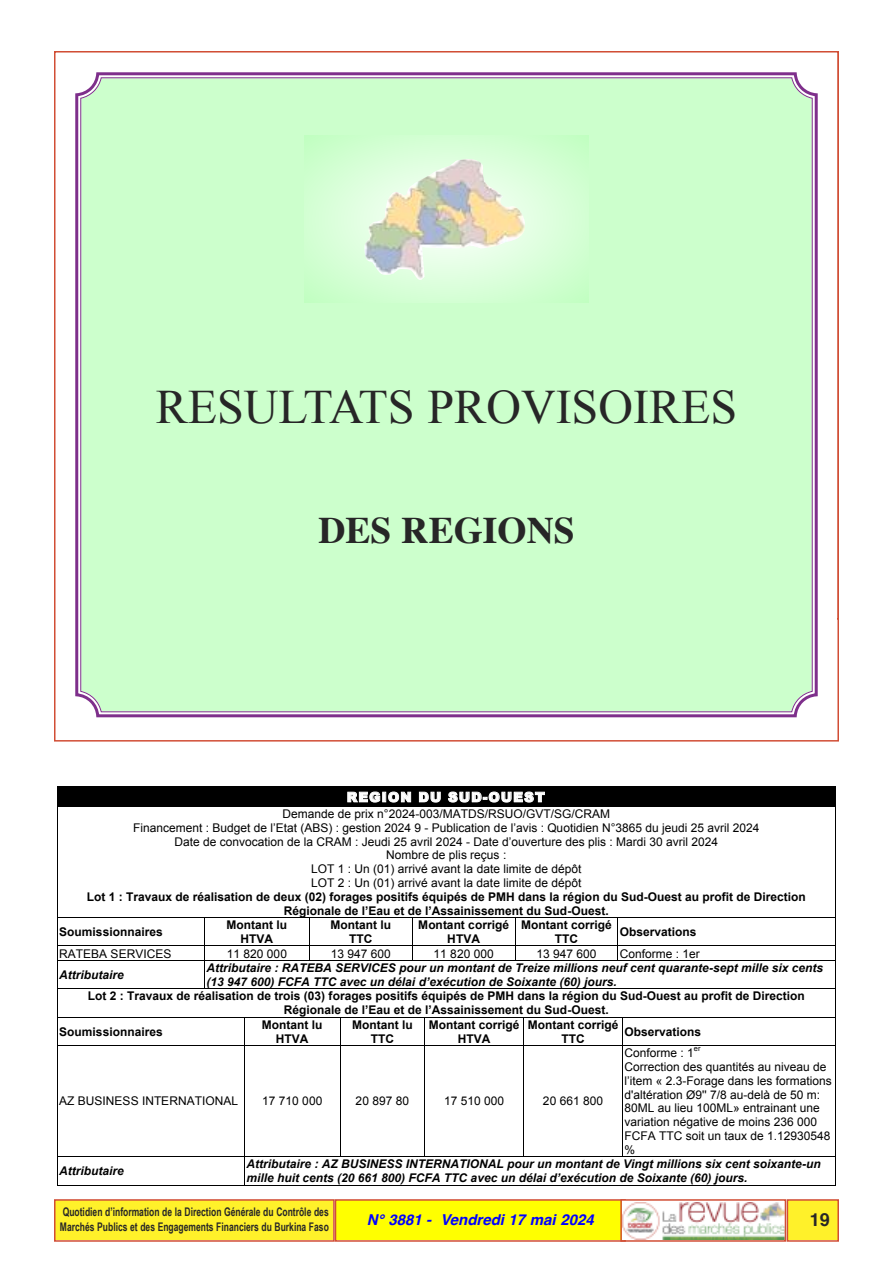
<style>
.page{position:relative;width:893px;height:1263px;background:#fff}
.page>*{position:absolute;margin:0;border:0;box-sizing:border-box;transform-origin:0 0}
.t1{font:48px "Times New Roman";color:#272627}
.t2{font:700 37.5px "Times";color:#272627}
.t3{font:700 18px "Helvetica";color:#272627}
.t4{font:italic 700 15px "Helvetica";color:#00f}
.t5{font:900 13.5px "Arial";letter-spacing:.085em;color:#fff}
.t6{font:12px/13.8px "Arial";color:#000;text-align:center}
.t7{font:700 12px/13.8px "Arial";color:#000;text-align:center}
.t8{font:italic 700 12px/13.8px "Arial";color:#000}
.t9{font:700 11.85px/14.2px "Arial Narrow";color:#272627;scale:.87 1}
.t10{font:7.5px "Arial";color:#000}
</style>
<div class="page">
<div style="left:788px;top:1201px;width:49px;height:39px;background:#fff12a"></div>
<div style="left:787px;top:1199px;width:52px;height:43px;border:2px solid #d14e35"></div>
<div style="left:56px;top:1201px;width:277px;height:39px;background:#fff12a"></div>
<div style="left:54px;top:1199px;width:281px;height:43px;border:2px solid #d14e35"></div>
<div style="left:336px;top:1201px;width:288px;height:39px;background:#ff0"></div>
<div style="left:335px;top:1199px;width:291px;height:43px;border:2px solid #d14e35"></div>
<img style="left:623px;top:1202px;width:160px;height:37px">
<div style="left:620px;top:1199px;width:166px;height:43px;border:2px solid #d14e35"></div>
<svg style="left:75px;top:72px;width:743px;height:646px"></svg>
<div style="left:80px;top:77px;width:733px;height:636px;background:#cfc"></div>
<svg style="left:304px;top:136px;width:285px;height:167px;background:#d4fed4"></svg>
<img style="left:364px;top:159px;width:161px;height:121px">
<div style="left:59px;top:787px;width:774px;height:19px;background:#000"></div>
<hr style="left:58px;top:786px;width:777px;height:1px;background:#000">
<svg style="left:57px;top:786px;width:1px;height:21px"></svg>
<hr style="left:58px;top:806px;width:777px;height:1px;background:#000">
<svg style="left:835px;top:786px;width:1px;height:21px"></svg>
<hr style="left:57px;top:807px;width:1px;height:110px;background:#000">
<hr style="left:835px;top:807px;width:1px;height:110px;background:#000">
<hr style="left:58px;top:917px;width:146px;height:1px;background:#000">
<hr style="left:205px;top:917px;width:104px;height:1px;background:#000">
<hr style="left:310px;top:917px;width:102px;height:1px;background:#000">
<hr style="left:413px;top:917px;width:102px;height:1px;background:#000">
<hr style="left:515px;top:917px;width:102px;height:1px;background:#000">
<hr style="left:618px;top:917px;width:217px;height:1px;background:#000">
<hr style="left:58px;top:945px;width:146px;height:1px;background:#000">
<hr style="left:205px;top:945px;width:104px;height:1px;background:#000">
<hr style="left:310px;top:945px;width:102px;height:1px;background:#000">
<hr style="left:413px;top:945px;width:102px;height:1px;background:#000">
<hr style="left:515px;top:945px;width:102px;height:1px;background:#000">
<hr style="left:618px;top:945px;width:217px;height:1px;background:#000">
<hr style="left:58px;top:960px;width:146px;height:1px;background:#000">
<hr style="left:205px;top:960px;width:104px;height:1px;background:#000">
<svg style="left:309px;top:917px;width:1px;height:44px"></svg>
<hr style="left:310px;top:960px;width:102px;height:1px;background:#000">
<svg style="left:412px;top:917px;width:1px;height:44px"></svg>
<hr style="left:413px;top:960px;width:102px;height:1px;background:#000">
<svg style="left:515px;top:918px;width:1px;height:42px"></svg>
<hr style="left:515px;top:960px;width:102px;height:1px;background:#000">
<svg style="left:617px;top:917px;width:1px;height:44px"></svg>
<hr style="left:618px;top:960px;width:217px;height:1px;background:#000">
<hr style="left:58px;top:988px;width:146px;height:1px;background:#000">
<svg style="left:204px;top:917px;width:1px;height:72px"></svg>
<hr style="left:205px;top:988px;width:630px;height:1px;background:#000">
<hr style="left:58px;top:1017px;width:186px;height:1px;background:#000">
<hr style="left:245px;top:1017px;width:95px;height:1px;background:#000">
<hr style="left:340px;top:1017px;width:84px;height:1px;background:#000">
<hr style="left:425px;top:1017px;width:98px;height:1px;background:#000">
<hr style="left:524px;top:1017px;width:98px;height:1px;background:#000">
<hr style="left:623px;top:1017px;width:212px;height:1px;background:#000">
<svg style="left:57px;top:917px;width:1px;height:129px"></svg>
<hr style="left:58px;top:1045px;width:186px;height:1px;background:#000">
<svg style="left:244px;top:1017px;width:1px;height:29px"></svg>
<hr style="left:245px;top:1045px;width:95px;height:1px;background:#000">
<svg style="left:340px;top:1018px;width:1px;height:27px"></svg>
<hr style="left:340px;top:1045px;width:84px;height:1px;background:#000">
<svg style="left:424px;top:1017px;width:1px;height:29px"></svg>
<hr style="left:425px;top:1045px;width:98px;height:1px;background:#000">
<svg style="left:523px;top:1017px;width:1px;height:29px"></svg>
<hr style="left:524px;top:1045px;width:98px;height:1px;background:#000">
<svg style="left:622px;top:1017px;width:1px;height:29px"></svg>
<hr style="left:623px;top:1045px;width:212px;height:1px;background:#000">
<svg style="left:835px;top:917px;width:1px;height:129px"></svg>
<hr style="left:57px;top:1046px;width:1px;height:110px;background:#000">
<hr style="left:244px;top:1046px;width:1px;height:110px;background:#000">
<hr style="left:340px;top:1046px;width:1px;height:110px;background:#000">
<hr style="left:424px;top:1046px;width:1px;height:110px;background:#000">
<hr style="left:523px;top:1046px;width:1px;height:110px;background:#000">
<hr style="left:622px;top:1046px;width:1px;height:110px;background:#000">
<hr style="left:835px;top:1046px;width:1px;height:110px;background:#000">
<hr style="left:58px;top:1156px;width:186px;height:1px;background:#000">
<hr style="left:245px;top:1156px;width:95px;height:1px;background:#000">
<hr style="left:340px;top:1156px;width:84px;height:1px;background:#000">
<hr style="left:425px;top:1156px;width:98px;height:1px;background:#000">
<hr style="left:524px;top:1156px;width:98px;height:1px;background:#000">
<hr style="left:623px;top:1156px;width:212px;height:1px;background:#000">
<svg style="left:57px;top:1156px;width:1px;height:30px"></svg>
<hr style="left:58px;top:1185px;width:186px;height:1px;background:#000">
<svg style="left:244px;top:1156px;width:1px;height:30px"></svg>
<hr style="left:245px;top:1185px;width:590px;height:1px;background:#000">
<svg style="left:835px;top:1156px;width:1px;height:30px"></svg>
<h1 class="t1" style="left:156px;top:380px;width:583px">RESULTATS PROVISOIRES</h1>
<h2 class="t2" style="left:318px;top:515px;width:258px">DES REGIONS</h2>
<p class="t5" style="left:347px;top:787px;width:200px">REGION DU SUD-OUEST</p>
<p class="t6" style="left:133px;top:807px;width:628px">Demande de prix n°2024-003/MATDS/RSUO/GVT/SG/CRAM<br>Financement : Budget de l’Etat (ABS) : gestion 2024 9 - Publication de l’avis : Quotidien N°3865 du jeudi 25 avril 2024<br>Date de convocation de la CRAM : Jeudi 25 avril 2024 - Date d’ouverture des plis : Mardi 30 avril 2024<br>Nombre de plis reçus :<br>LOT 1 : Un (01) arrivé avant la date limite de dépôt<br>LOT 2 : Un (01) arrivé avant la date limite de dépôt</p>
<p class="t7" style="left:87px;top:890px;width:720px">Lot 1 : Travaux de réalisation de deux (02) forages positifs équipés de PMH dans la région du Sud-Ouest au profit de Direction<br>Régionale de l’Eau et de l’Assainissement du Sud-Ouest.</p>
<p class="t7" style="left:59px;top:925px;width:105px">Soumissionnaires</p>
<p class="t7" style="left:227px;top:918px;width:62px">Montant lu<br>HTVA</p>
<p class="t7" style="left:331px;top:918px;width:62px">Montant lu<br>TTC</p>
<p class="t7" style="left:418px;top:918px;width:92px">Montant corrigé<br>HTVA</p>
<p class="t7" style="left:521px;top:918px;width:92px">Montant corrigé<br>TTC</p>
<p class="t7" style="left:620px;top:925px;width:78px">Observations</p>
<p class="t6" style="left:59px;top:946px;width:114px">RATEBA SERVICES</p>
<p class="t6" style="left:227px;top:946px;width:62px">11 820 000</p>
<p class="t6" style="left:331px;top:946px;width:62px">13 947 600</p>
<p class="t6" style="left:434px;top:946px;width:62px">11 820 000</p>
<p class="t6" style="left:536px;top:946px;width:62px">13 947 600</p>
<p class="t6" style="left:620px;top:946px;width:82px">Conforme : 1er</p>
<p class="t8" style="left:59px;top:968px;width:66px">Attributaire</p>
<p class="t8" style="left:206px;top:961px;width:618px">Attributaire : RATEBA SERVICES pour un montant de Treize millions neuf cent quarante-sept mille six cents (13 947 600) FCFA TTC avec un délai d’exécution de Soixante (60) jours.</p>
<p class="t7" style="left:88px;top:989px;width:718px">Lot 2 : Travaux de réalisation de trois (03) forages positifs équipés de PMH dans la région du Sud-Ouest au profit de Direction<br>Régionale de l’Eau et de l’Assainissement du Sud-Ouest.</p>
<p class="t7" style="left:59px;top:1025px;width:105px">Soumissionnaires</p>
<p class="t7" style="left:262px;top:1018px;width:62px">Montant lu<br>HTVA</p>
<p class="t7" style="left:352px;top:1018px;width:62px">Montant lu<br>TTC</p>
<p class="t7" style="left:429px;top:1018px;width:92px">Montant corrigé<br>HTVA</p>
<p class="t7" style="left:528px;top:1018px;width:92px">Montant corrigé<br>TTC</p>
<p class="t7" style="left:624px;top:1025px;width:78px">Observations</p>
<p class="t6" style="left:59px;top:1094px;width:180px">AZ BUSINESS INTERNATIONAL</p>
<p class="t6" style="left:262px;top:1094px;width:62px">17 710 000</p>
<p class="t6" style="left:356px;top:1094px;width:55px">20 897 80</p>
<p class="t6" style="left:444px;top:1094px;width:62px">17 510 000</p>
<p class="t6" style="left:543px;top:1094px;width:62px">20 661 800</p>
<p class="t6" style="left:624px;top:1046px;width:71px">Conforme : 1</p>
<p class="t10" style="left:694px;top:1044px;width:8px">er</p>
<p class="t6" style="left:624px;top:1060px;width:209px;text-align:left">Correction des quantités au niveau de l’item « 2.3-Forage dans les formations d'altération Ø9'' 7/8 au-delà de 50 m:<br>80ML au lieu 100ML» entrainant une variation négative de moins 236 000<br>FCFA TTC soit un taux de 1.12930548 %</p>
<p class="t8" style="left:59px;top:1164px;width:66px">Attributaire</p>
<p class="t8" style="left:247px;top:1157px;width:576px">Attributaire : AZ BUSINESS INTERNATIONAL pour un montant de Vingt millions six cent soixante-un mille huit cents (20 661 800) FCFA TTC avec un délai d’exécution de Soixante (60) jours.</p>
<p class="t9" style="left:60px;top:1205px;width:311px">Quotidien d’information de la Direction Générale du Contrôle des<br>Marchés Publics et des Engagements Financiers du Burkina Faso</p>
<p class="t4" style="left:367px;top:1213px;width:228px">N° 3881 - Vendredi 17 mai 2024</p>
<h3 class="t3" style="left:810px;top:1212px;width:22px">19</h3>
</div>
